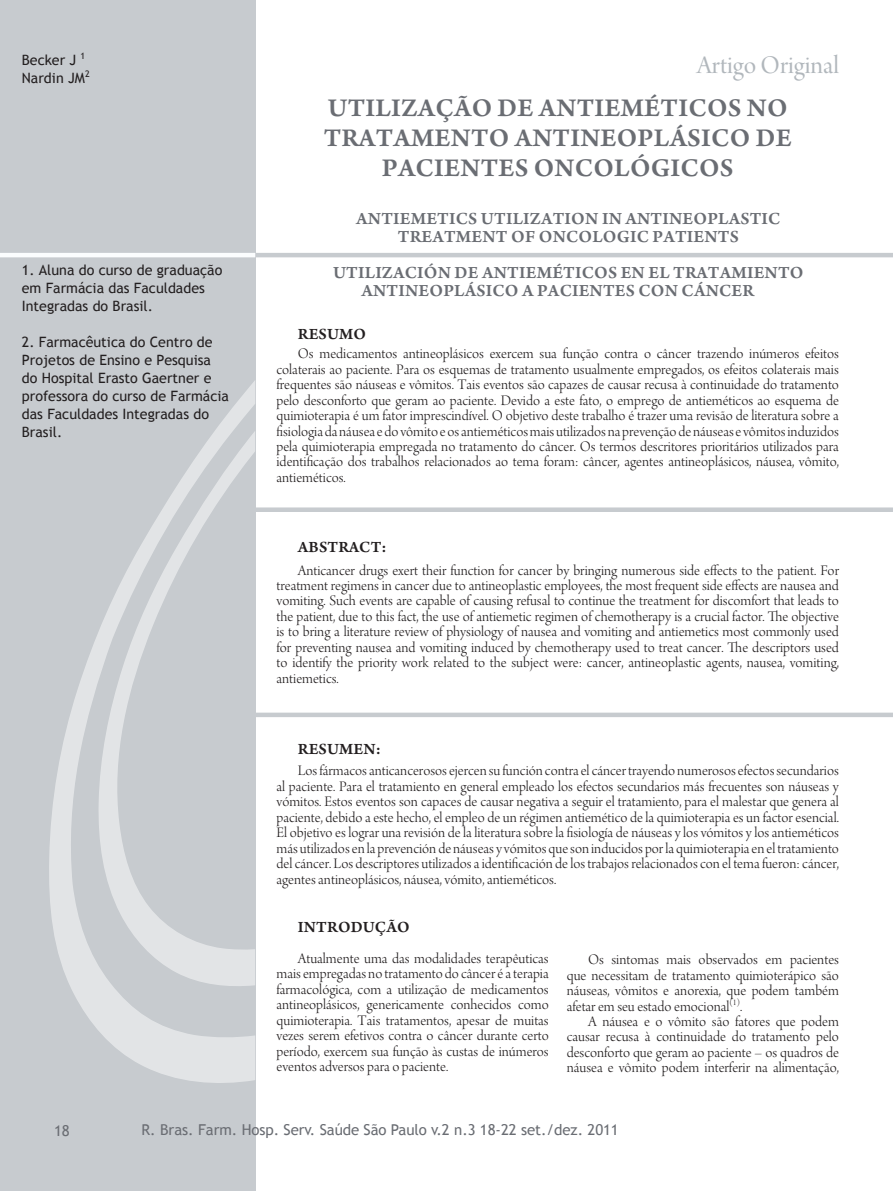
<style>
.page{position:relative;width:893px;height:1191px;background:#fff}
.page>*{position:absolute;margin:0;border:0;box-sizing:border-box;transform-origin:0 0}
.t1{font:27px/30px "Arno Pro Smbd Sm Text";letter-spacing:.01em;color:#6a6d73;text-align:center}
.t2{font:27px "Arno Pro Display";color:#b1b7bc}
.t3{font:18px/18px "Arno Pro Smbd Sm Text";letter-spacing:.01em;color:#6a6d73;text-align:center}
.t4{font:16.5px "Arno Pro Smbd Sm Text";letter-spacing:.01em;color:#231f20}
.t5{font:15.45px/15.5px "Arno Pro Light Display";color:#231f20;text-align:justify}
.t6{font:15px "Trebuchet MS";letter-spacing:-.005em;color:#6a6d73}
.t7{font:14.25px/18px "Trebuchet MS";color:#231f20}
</style>
<div class="page">
<div style="left:0;top:0;width:255px;height:1191px;background:#c7cbcf"></div>
<svg style="left:49px;top:381px;width:206px;height:702px"></svg>
<svg style="left:98px;top:431px;width:157px;height:557px"></svg>
<hr style="left:0;top:253px;width:892px;height:4px;background:#c7cbcf">
<hr style="left:0;top:253px;width:255px;height:4px;background:#fbfdfe">
<div style="left:254px;top:507px;width:638px;height:5px;background:#c7cbcf"></div>
<hr style="left:255px;top:713px;width:637px;height:4px;background:#c7cbcf">
<p class="t7" style="left:22px;top:51px;width:69px">Becker J <sup>1<br></sup>Nardin JM<sup>2</sup></p>
<p class="t7" style="left:22px;top:262px;width:202px">1. Aluna do curso de graduação em Farmácia das Faculdades<br>Integradas do Brasil.</p>
<p class="t7" style="left:22px;top:334px;width:209px">2. Farmacêutica do Centro de<br>Projetos de Ensino e Pesquisa do Hospital Erasto Gaertner e professora do curso de Farmácia das Faculdades Integradas do<br>Brasil.</p>
<h1 class="t2" style="left:696px;top:50px;width:144px">Artigo Original</h1>
<h1 class="t1" style="left:324px;top:95px;width:469px">UTILIZAÇÃO DE ANTIEMÉTICOS NO<br>TRATAMENTO ANTINEOPLÁSICO DE<br>PACIENTES ONCOLÓGICOS</h1>
<p class="t3" style="left:356px;top:211px;width:425px">ANTIEMETICS UTILIZATION IN ANTINEOPLASTIC<br>TREATMENT OF ONCOLOGIC PATIENTS</p>
<p class="t3" style="left:361px;top:265px;width:443px;text-align:left;text-indent:-28px">UTILIZACIÓN DE ANTIEMÉTICOS EN EL TRATAMIENTO<br>ANTINEOPLÁSICO A PACIENTES CON CÁNCER</p>
<p class="t4" style="left:298px;top:324px;width:70px">RESUMO</p>
<p class="t5" style="left:276px;top:347px;width:564px;text-indent:21px">Os medicamentos antineoplásicos exercem sua função contra o câncer trazendo inúmeros efeitos colaterais ao paciente. Para os esquemas de tratamento usualmente empregados, os efeitos colaterais mais frequentes são náuseas e vômitos. Tais eventos são capazes de causar recusa à continuidade do tratamento pelo desconforto que geram ao paciente. Devido a este fato, o emprego de antieméticos ao esquema de quimioterapia é um fator imprescindível. O objetivo deste trabalho é trazer uma revisão de literatura sobre a fisiologia da náusea e do vômito e os antieméticos mais utilizados na prevenção de náuseas e vômitos induzidos pela quimioterapia empregada no tratamento do câncer. Os termos descritores prioritários utilizados para identificação dos trabalhos relacionados ao tema foram: câncer, agentes antineoplásicos, náusea, vômito, antieméticos.</p>
<p class="t4" style="left:298px;top:537px;width:90px">ABSTRACT:</p>
<p class="t5" style="left:276px;top:563px;width:564px;text-indent:21px">Anticancer drugs exert their function for cancer by bringing numerous side effects to the patient. For treatment regimens in cancer due to antineoplastic employees, the most frequent side effects are nausea and vomiting. Such events are capable of causing refusal to continue the treatment for discomfort that leads to the patient, due to this fact, the use of antiemetic regimen of chemotherapy is a crucial factor. The objective is to bring a literature review of physiology of nausea and vomiting and antiemetics most commonly used for preventing nausea and vomiting induced by chemotherapy used to treat cancer. The descriptors used to identify the priority work related to the subject were: cancer, antineoplastic agents, nausea, vomiting, antiemetics.</p>
<p class="t4" style="left:298px;top:739px;width:84px">RESUMEN:</p>
<p class="t5" style="left:276px;top:764px;width:564px;text-indent:21px">Los fármacos anticancerosos ejercen su función contra el cáncer trayendo numerosos efectos secundarios al paciente. Para el tratamiento en general empleado los efectos secundarios más frecuentes son náuseas y vómitos. Estos eventos son capaces de causar negativa a seguir el tratamiento, para el malestar que genera al paciente, debido a este hecho, el empleo de un régimen antiemético de la quimioterapia es un factor esencial.<br>El objetivo es lograr una revisión de la literatura sobre la fisiología de náuseas y los vómitos y los antieméticos más utilizados en la prevención de náuseas y vómitos que son inducidos por la quimioterapia en el tratamiento del cáncer. Los descriptores utilizados a identificación de los trabajos relacionados con el tema fueron: cáncer, agentes antineoplásicos, náusea, vómito, antieméticos.</p>
<p class="t4" style="left:298px;top:917px;width:12px">INTROD</p>
<p class="t4" style="left:363px;top:917px;width:25px">UÇÃO</p>
<p class="t5" style="left:276px;top:952px;width:274px;text-indent:21px">Atualmente uma das modalidades terapêuticas mais empregadas no tratamento do câncer é a terapia farmacológica, com a utilização de medicamentos antineoplásicos, genericamente conhecidos como quimioterapia. Tais tratamentos, apesar de muitas vezes serem efetivos contra o câncer durante certo período, exercem sua função às custas de inúmeros eventos adversos para o paciente.</p>
<p class="t5" style="left:566px;top:953px;width:274px;text-indent:21px">Os sintomas mais observados em pacientes que necessitam de tratamento quimioterápico são náuseas, vômitos e anorexia, que podem também afetar em seu estado emocional<sup>(1)</sup>.</p>
<p class="t5" style="left:566px;top:1015px;width:274px;text-indent:21px">A náusea e o vômito são fatores que podem causar recusa à continuidade do tratamento pelo desconforto que geram ao paciente – os quadros de náusea e vômito podem interferir na alimentação,</p>
<p class="t6" style="left:54px;top:1121px;width:17px">18</p>
<p class="t6" style="left:142px;top:1121px;width:478px">R. Bras. Farm. Hosp. Serv. Saúde São Paulo v.2 n.3 18-22 set./dez. 2011</p>
</div>
